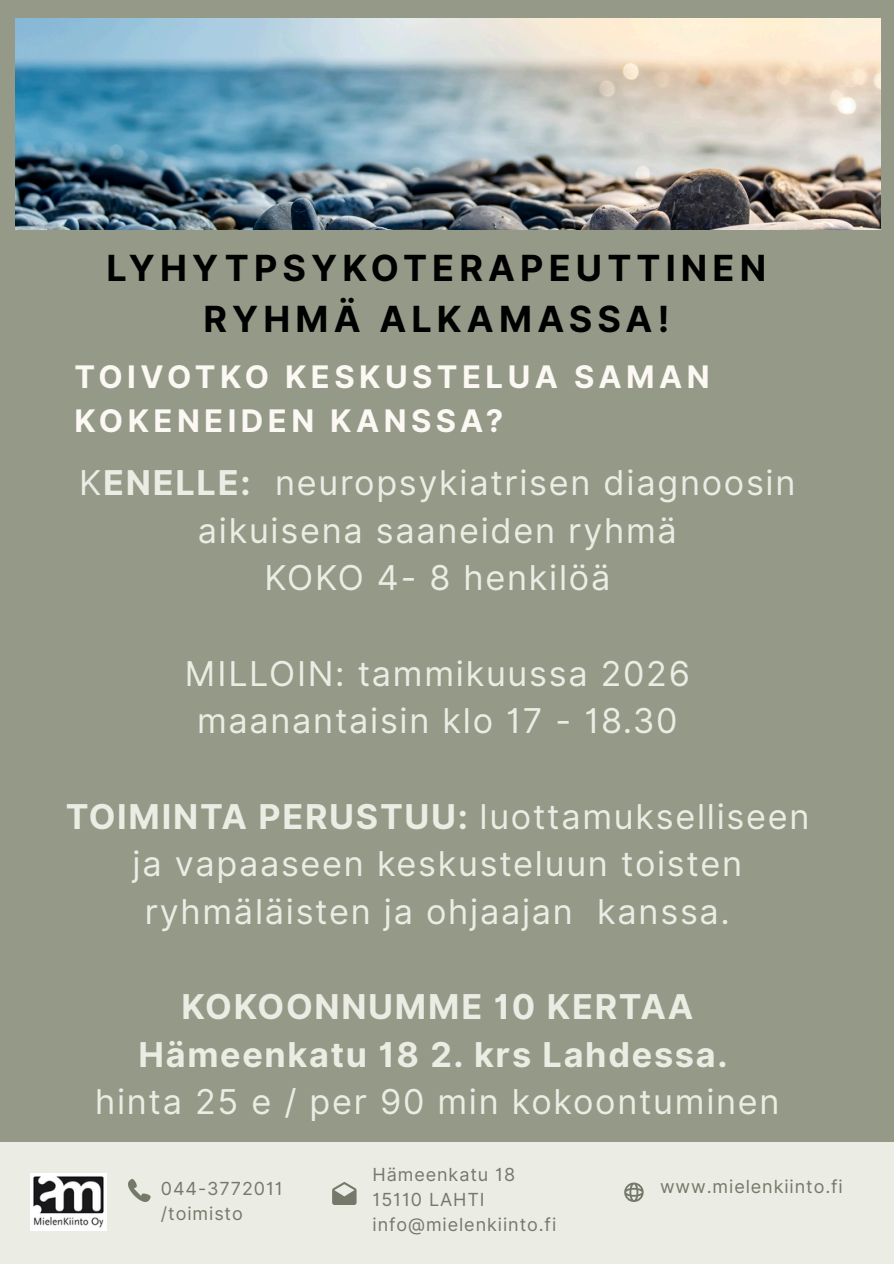
<style>
.page{position:relative;width:894px;height:1264px;background:#fff}
.page>*{position:absolute;margin:0;border:0;box-sizing:border-box;transform-origin:0 0}
.t1{font:700 36px/50.7px "Inter";letter-spacing:.14em;color:#000;text-align:center}
.t2{font:34.2px/47.5px "Inter";letter-spacing:.05em;color:#ebede5;text-align:center}
.t3{font:700 34.2px/47.5px "Inter";letter-spacing:.05em;color:#ebede5;text-align:center}
.t4{font:700 31.05px/44px "Inter";letter-spacing:.145em;color:#fcf9f4}
.t5{font:18px/24.8px "Inter";letter-spacing:.05em;color:#757969}
.s1{font-weight:700}
</style>
<div class="page">
<div style="left:0;top:0;width:893px;height:1263px;background:#959987"></div>
<img style="left:16px;top:18px;width:864px;height:211px">
<div style="left:0;top:1141px;width:893px;height:122px;background:#ebede5"></div>
<svg style="left:332px;top:1182px;width:24px;height:22px"></svg>
<svg style="left:624px;top:1182px;width:19px;height:19px"></svg>
<svg style="left:128px;top:1179px;width:22px;height:22px"></svg>
<img style="left:31px;top:1173px;width:75px;height:57px">
<p class="t1" style="left:107px;top:242px;width:661px">LYHYTPSYKOTERAPEUTTINEN<br>RYHMÄ ALKAMASSA!</p>
<p class="t4" style="left:74px;top:355px;width:636px">TOIVOTKO KESKUSTELUA SAMAN<br>KOKENEIDEN KANSSA?</p>
<p class="t2" style="left:79px;top:459px;width:717px">K<span class="s1">ENELLE:</span> neuropsykiatrisen diagnoosin aikuisena saaneiden ryhmä<br>KOKO 4- 8 henkilöä</p>
<p class="t2" style="left:185px;top:649px;width:506px">MILLOIN: tammikuussa 2026 maanantaisin klo 17 - 18.30</p>
<p class="t2" style="left:65px;top:792px;width:745px"><span class="s1">TOIMINTA PERUSTUU:</span> luottamukselliseen ja vapaaseen keskusteluun toisten ryhmäläisten ja ohjaajan kanssa.</p>
<p class="t3" style="left:138px;top:982px;width:590px">KOKOONNUMME 10 KERTAA<br>Hämeenkatu 18 2. krs Lahdessa.</p>
<p class="t2" style="left:95px;top:1078px;width:685px">hinta 25 e / per 90 min kokoontuminen</p>
<p class="t5" style="left:161px;top:1176px;width:123px">044-3772011 /toimisto</p>
<p class="t5" style="left:372px;top:1162px;width:185px">Hämeenkatu 18<br>15110 LAHTI info@mielenkiinto.fi</p>
<p class="t5" style="left:660px;top:1174px;width:184px">www.mielenkiinto.fi</p>
</div>
